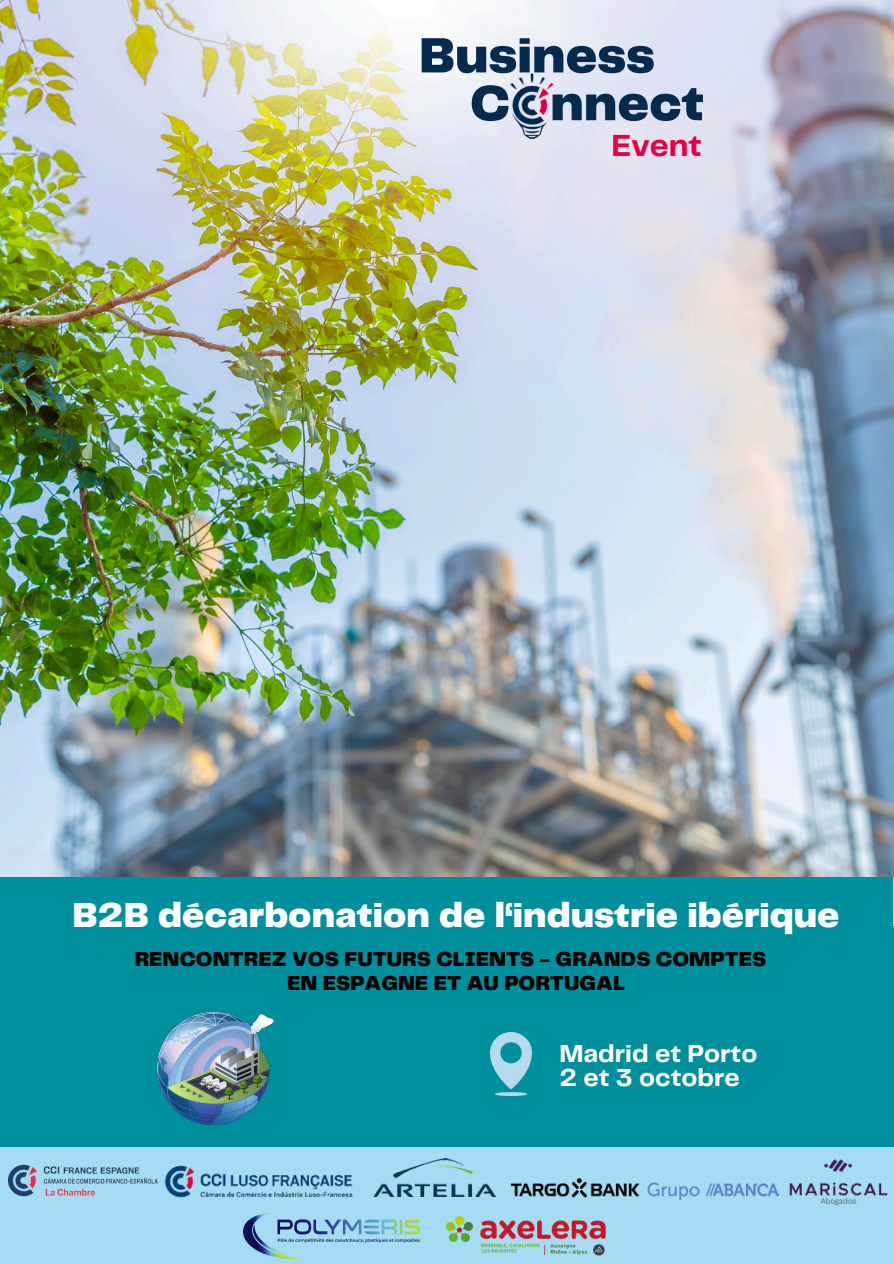
<style>
.page{position:relative;width:894px;height:1264px;background:#fff}
.page>*{position:absolute;margin:0;border:0;box-sizing:border-box;transform-origin:0 0}
.t1{font:900 51.45px "Telegraf";color:#06294e}
.t2{font:900 36px "Telegraf";color:#fff}
.t3{font:700 31.65px "Telegraf";color:#e50043}
.t4{font:700 25.5px/23.7px "Telegraf";color:#fff}
.t5{font:900 21px "Telegraf";color:#000}
</style>
<div class="page">
<div style="left:0;top:866px;width:892px;height:232px;background:#008f9c"></div>
<img style="left:0;top:0;width:893px;height:876px">
<div style="left:0;top:925px;width:893px;height:263px;background:#008f9c"></div>
<img style="left:490px;top:1032px;width:41px;height:63px">
<img style="left:158px;top:1012px;width:115px;height:112px">
<img style="left:508px;top:70px;width:47px;height:72px">
<div style="left:0;top:1147px;width:893px;height:116px;background:#a6dbf4"></div>
<img style="left:164px;top:1165px;width:189px;height:33px">
<img style="left:9px;top:1164px;width:148px;height:33px">
<img style="left:778px;top:1159px;width:110px;height:47px">
<img style="left:511px;top:1178px;width:267px;height:21px">
<img style="left:374px;top:1158px;width:121px;height:37px">
<img style="left:446px;top:1216px;width:159px;height:40px">
<img style="left:244px;top:1213px;width:175px;height:45px">
<h3 class="t1" style="left:419px;top:33px;width:237px">Business</h3>
<p class="t1" style="left:469px;top:81px;width:236px">C nnect</p>
<h2 class="t3" style="left:611px;top:132px;width:92px">Event</h2>
<p class="t2" style="left:72px;top:899px;width:768px">B2B décarbonation de l‘industrie ibérique</p>
<p class="t5" style="left:135px;top:949px;width:633px">RENCONTREZ VOS FUTURS CLIENTS - GRANDS COMPTES</p>
<h4 class="t5" style="left:287px;top:974px;width:339px">EN ESPAGNE ET AU PORTUGAL</h4>
<p class="t4" style="left:559px;top:1042px;width:199px">Madrid et Porto<br>2 et 3 octobre</p>
</div>
